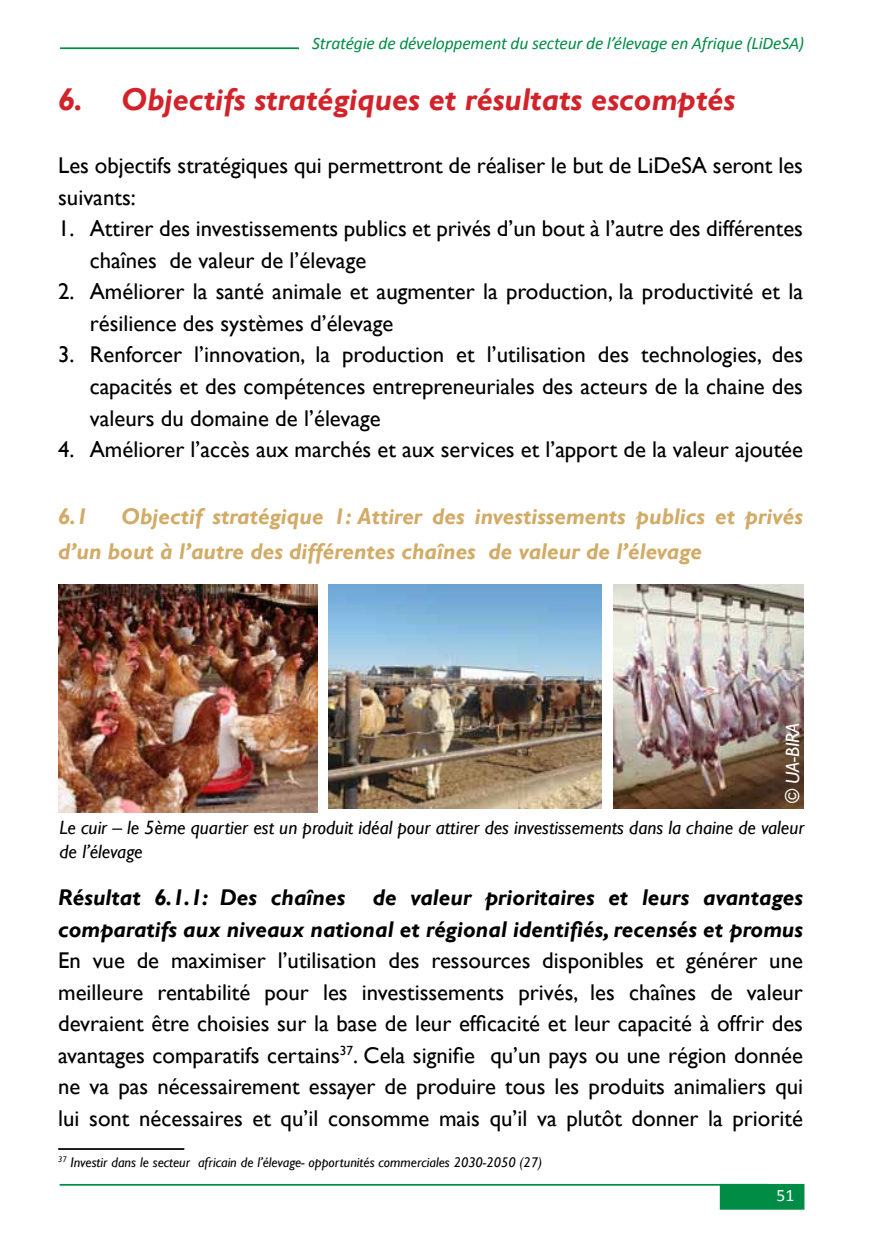
<style>
.page{position:relative;width:874px;height:1241px;background:#fff}
.page>*{position:absolute;margin:0;border:0;box-sizing:border-box;transform-origin:0 0}
.t1{font:italic 700 31.5px "Gill Sans";color:#d2232a}
.t2{font:22.75px/31.5px "Gill Sans";color:#000}
.t3{font:italic 700 22.75px/31.5px "Gill Sans";color:#000}
.t4{font:italic 700 22.75px/35px "Gill Sans";color:#d2ab67}
.t5{font:italic 19.25px/24.5px "Gill Sans";color:#000}
.t6{font:italic 19.25px "Gill Sans";color:#fff}
.t7{font:italic 17.5px "Calibri";letter-spacing:-.01em;color:#008c44}
.t8{font:17.5px "Calibri";color:#fff}
.t9{font:italic 14px "Gill Sans";color:#000}
</style>
<div class="page">
<div style="left:719px;top:1183px;width:85px;height:26px;background:#008c44;border:2px solid #008c44"></div>
<hr style="left:60px;top:1183px;width:707px;height:2px;background:#008c44">
<hr style="left:60px;top:47px;width:239px;height:2px;background:#008c44">
<hr style="left:58px;top:1147px;width:126px;height:2px;background:#000">
<img style="left:58px;top:584px;width:259px;height:228px">
<img style="left:329px;top:584px;width:272px;height:224px">
<img style="left:613px;top:584px;width:189px;height:224px">
<p class="t7" style="left:312px;top:31px;width:493px">Stratégie de développement du secteur de l’élevage en Afrique (LiDeSA)</p>
<h1 class="t1" style="left:58px;top:81px;width:678px">6. Objectifs stratégiques et résultats escomptés</h1>
<p class="t2" style="left:58px;top:150px;width:746px">Les objectifs stratégiques qui permettront de réaliser le but de LiDeSA seront les suivants:</p>
<p class="t2" style="left:90px;top:213px;width:714px;text-indent:-32px">1. Attirer des investissements publics et privés d’un bout à l’autre des différentes chaînes de valeur de l’élevage</p>
<p class="t2" style="left:90px;top:276px;width:714px;text-indent:-32px">2. Améliorer la santé animale et augmenter la production, la productivité et la résilience des systèmes d’élevage</p>
<p class="t2" style="left:90px;top:339px;width:714px;text-align:justify;text-indent:-32px">3. Renforcer l’innovation, la production et l’utilisation des technologies, des capacités et des compétences entrepreneuriales des acteurs de la chaine des valeurs du domaine de l’élevage</p>
<p class="t2" style="left:58px;top:434px;width:746px">4. Améliorer l’accès aux marchés et aux services et l’apport de la valeur ajoutée</p>
<p class="t4" style="left:58px;top:499px;width:746px;text-indent:63px">Objectif stratégique 1: Attirer des investissements publics et privés d’un bout à l’autre des différentes chaînes de valeur de l’élevage</p>
<p class="t4" style="left:58px;top:499px;width:32px">6.1</p>
<p class="t6" style="left:780px;top:802px;width:82px;rotate:-90deg">© UA-BIRA</p>
<p class="t5" style="left:60px;top:815px;width:746px">Le cuir – le 5ème quartier est un produit idéal pour attirer des investissements dans la chaine de valeur de l’élevage</p>
<p class="t3" style="left:58px;top:882px;width:746px">Résultat 6.1.1: Des chaînes de valeur prioritaires et leurs avantages comparatifs aux niveaux national et régional identifiés, recensés et promus</p>
<p class="t2" style="left:58px;top:945px;width:746px;text-align:justify">En vue de maximiser l’utilisation des ressources disponibles et générer une meilleure rentabilité pour les investissements privés, les chaînes de valeur devraient être choisies sur la base de leur efficacité et leur capacité à offrir des avantages comparatifs certains<sup>37</sup>. Cela signifie qu’un pays ou une région donnée ne va pas nécessairement essayer de produire tous les produits animaliers qui lui sont nécessaires et qu’il consomme mais qu’il va plutôt donner la priorité</p>
<p class="t9" style="left:58px;top:1153px;width:485px"><sup>37</sup> Investir dans le secteur africain de l’élevage- opportunités commerciales 2030-2050 (27)</p>
<p class="t8" style="left:776px;top:1183px;width:19px">51</p>
</div>
